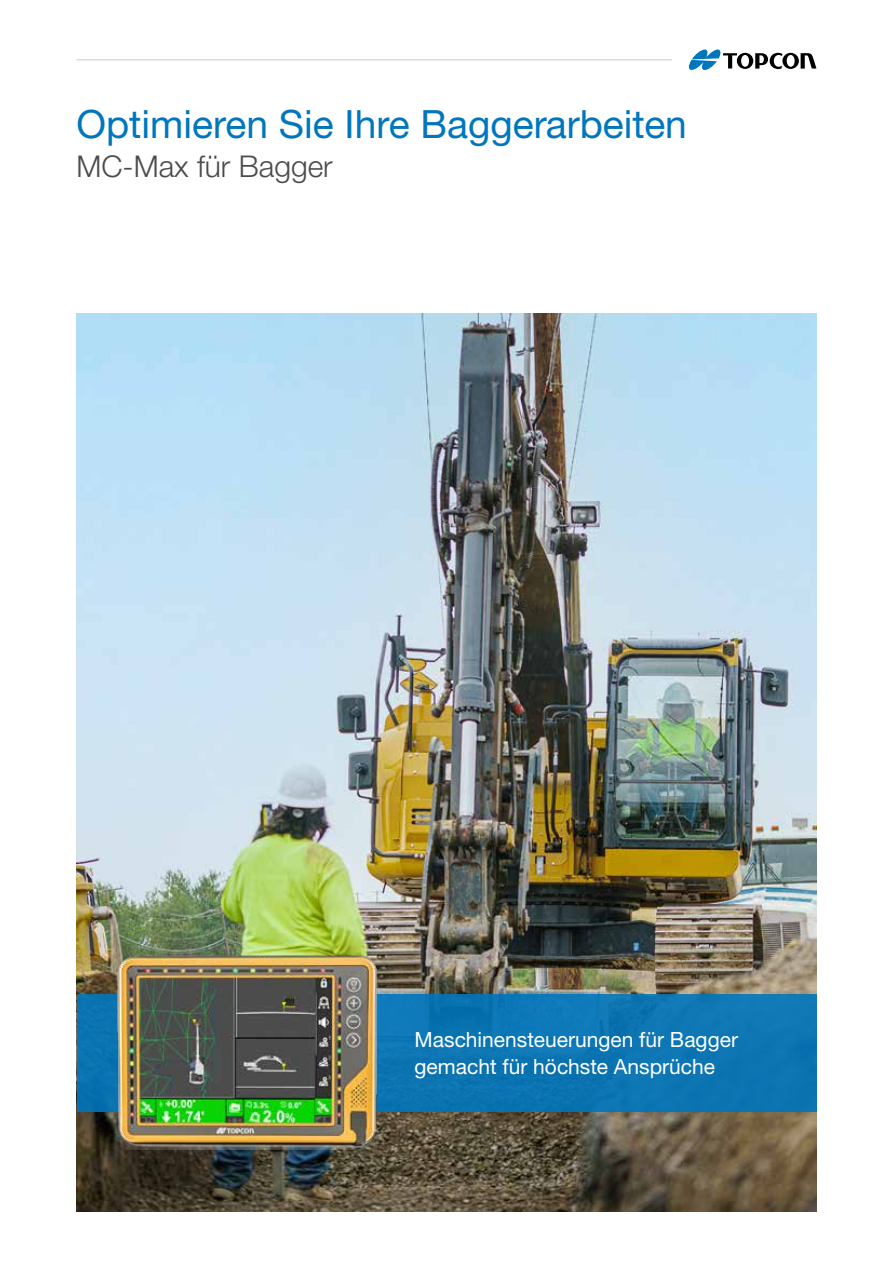
<style>
.page{position:relative;width:893px;height:1263px;background:#fff}
.page>*{position:absolute;margin:0;border:0;box-sizing:border-box;transform-origin:0 0}
.t1{font:39px "Helvetica Neue LTW1 G";color:#0076bd}
.t2{font:300 30px "Helvetica Neue LTW1 G";color:#4b4b4d}
.t3{font:21px/27px "Helvetica Neue LTW1 G";color:#fff}
</style>
<div class="page">
<hr style="left:77px;top:59px;width:595px;height:2px;background:#d9dadb">
<svg style="left:688px;top:49px;width:128px;height:21px"></svg>
<img style="left:77px;top:313px;width:739px;height:899px">
<div style="left:77px;top:995px;width:739px;height:117px;background:#0c75b2"></div>
<img style="left:109px;top:954px;width:273px;height:195px">
<h1 class="t1" style="left:77px;top:100px;width:612px">Optimieren Sie Ihre Baggerarbeiten</h1>
<h2 class="t2" style="left:77px;top:148px;width:258px">MC-Max für Bagger</h2>
<p class="t3" style="left:415px;top:1026px;width:325px">Maschinensteuerungen für Bagger gemacht für höchste Ansprüche</p>
</div>
